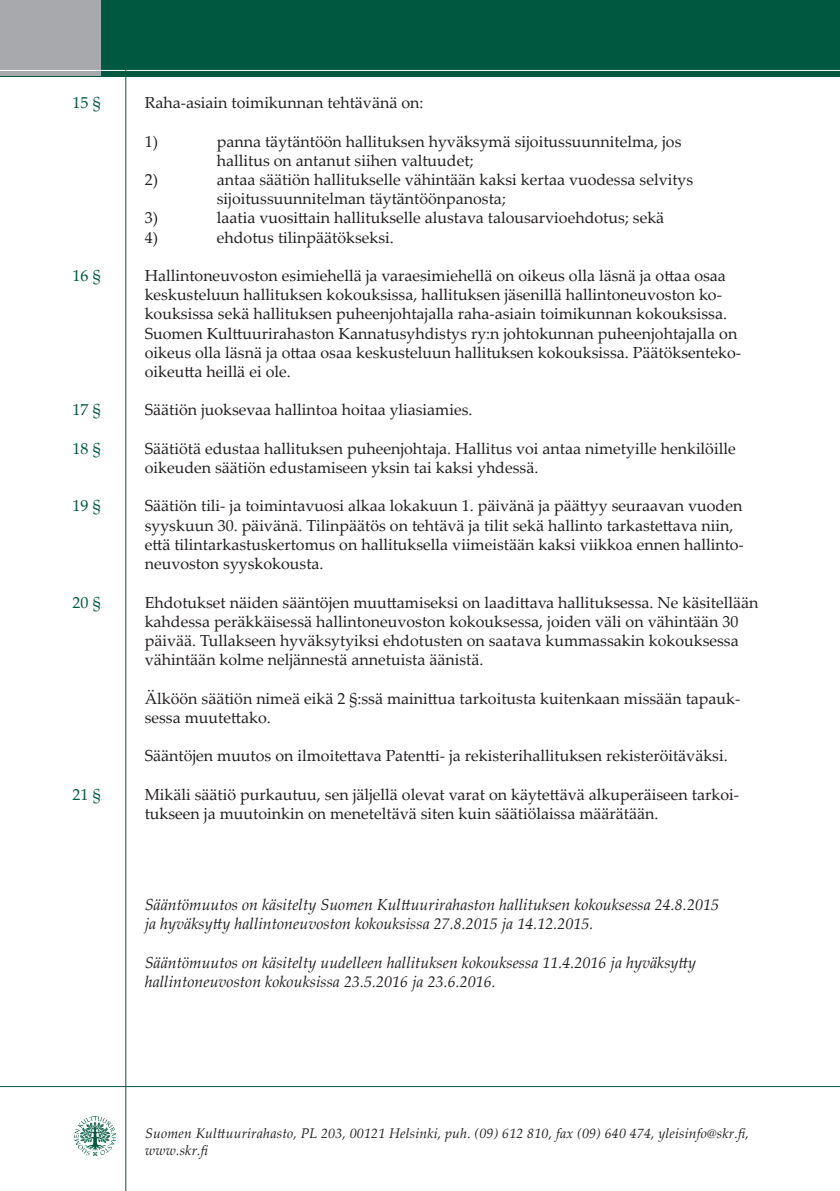
<style>
.page{position:relative;width:840px;height:1191px;background:#fff}
.page>*{position:absolute;margin:0;border:0;box-sizing:border-box;transform-origin:0 0}
.t1{font:16px/19.2px "Palatino Linotype";color:#231f20}
.t2{font:italic 16px/19.2px "Palatino Linotype";color:#231f20}
.t3{font:16px "Palatino Linotype";color:#005840}
.t4{font:italic 14px/16.8px "Palatino Linotype";letter-spacing:.01em;color:#231f20}
</style>
<div class="page">
<div style="left:0;top:0;width:839px;height:76px;background:#005840"></div>
<div style="left:0;top:0;width:100px;height:76px;background:#a8a9ad"></div>
<hr style="left:0;top:70px;width:839px;height:1px;background:#fff">
<hr style="left:125px;top:0;width:1px;height:1191px;background:#005840">
<hr style="left:0;top:1086px;width:839px;height:1px;background:#005840">
<img style="left:74px;top:1116px;width:41px;height:39px">
<p class="t3" style="left:73px;top:91px;width:29px">15 §</p>
<p class="t1" style="left:145px;top:92px;width:280px">Raha-asiain toimikunnan tehtävänä on:</p>
<p class="t1" style="left:145px;top:131px;width:15px">1)</p>
<p class="t1" style="left:217px;top:131px;width:466px">panna täytäntöön hallituksen hyväksymä sijoitussuunnitelma, jos hallitus on antanut siihen valtuudet;</p>
<p class="t1" style="left:145px;top:169px;width:15px">2)</p>
<p class="t1" style="left:217px;top:169px;width:477px">antaa säätiön hallitukselle vähintään kaksi kertaa vuodessa selvitys sijoitussuunnitelman täytäntöönpanosta;</p>
<p class="t1" style="left:145px;top:208px;width:15px">3)</p>
<p class="t1" style="left:217px;top:208px;width:448px">laatia vuosittain hallitukselle alustava talousarvioehdotus; sekä</p>
<p class="t1" style="left:145px;top:227px;width:15px">4)</p>
<p class="t1" style="left:217px;top:227px;width:178px">ehdotus tilinpäätökseksi.</p>
<p class="t3" style="left:73px;top:264px;width:29px">16 §</p>
<p class="t1" style="left:145px;top:265px;width:597px">Hallintoneuvoston esimiehellä ja varaesimiehellä on oikeus olla läsnä ja ottaa osaa keskusteluun hallituksen kokouksissa, hallituksen jäsenillä hallintoneuvoston ko&shy;kouksissa sekä hallituksen puheenjohtajalla raha-asiain toimikunnan kokouksissa.<br>Suomen Kulttuurirahaston Kannatusyhdistys ry:n johtokunnan puheenjohtajalla on oikeus olla läsnä ja ottaa osaa keskusteluun hallituksen kokouksissa. Päätöksenteko&shy;oikeutta heillä ei ole.</p>
<p class="t3" style="left:73px;top:398px;width:29px">17 §</p>
<p class="t1" style="left:145px;top:400px;width:329px">Säätiön juoksevaa hallintoa hoitaa yliasiamies.</p>
<p class="t3" style="left:73px;top:437px;width:29px">18 §</p>
<p class="t1" style="left:145px;top:438px;width:592px">Säätiötä edustaa hallituksen puheenjohtaja. Hallitus voi antaa nimetyille henkilöille oikeuden säätiön edustamiseen yksin tai kaksi yhdessä.</p>
<p class="t3" style="left:73px;top:494px;width:29px">19 §</p>
<p class="t1" style="left:145px;top:496px;width:600px">Säätiön tili- ja toimintavuosi alkaa lokakuun 1. päivänä ja päättyy seuraavan vuoden syyskuun 30. päivänä. Tilinpäätös on tehtävä ja tilit sekä hallinto tarkastettava niin, että tilintarkastuskertomus on hallituksella viimeistään kaksi viikkoa ennen hallinto&shy;neuvoston syyskokousta.</p>
<p class="t3" style="left:73px;top:590px;width:29px">20 §</p>
<p class="t1" style="left:145px;top:592px;width:614px">Ehdotukset näiden sääntöjen muuttamiseksi on laadittava hallituksessa. Ne käsitellään kahdessa peräkkäisessä hallintoneuvoston kokouksessa, joiden väli on vähintään 30 päivää. Tullakseen hyväksytyiksi ehdotusten on saatava kummassakin kokouksessa vähintään kolme neljännestä annetuista äänistä.</p>
<p class="t1" style="left:145px;top:688px;width:597px">Älköön säätiön nimeä eikä 2 §:ssä mainittua tarkoitusta kuitenkaan missään tapauk&shy;sessa muutettako.</p>
<p class="t1" style="left:145px;top:745px;width:584px">Sääntöjen muutos on ilmoitettava Patentti- ja rekisterihallituksen rekisteröitäväksi.</p>
<p class="t3" style="left:73px;top:782px;width:29px">21 §</p>
<p class="t1" style="left:145px;top:784px;width:595px">Mikäli säätiö purkautuu, sen jäljellä olevat varat on käytettävä alkuperäiseen tarkoi&shy;tukseen ja muutoinkin on meneteltävä siten kuin säätiölaissa määrätään.</p>
<p class="t2" style="left:145px;top:894px;width:575px">Sääntömuutos on käsitelty Suomen Kulttuurirahaston hallituksen kokouksessa 24.8.2015 ja hyväksytty hallintoneuvoston kokouksissa 27.8.2015 ja 14.12.2015.</p>
<p class="t2" style="left:145px;top:952px;width:552px">Sääntömuutos on käsitelty uudelleen hallituksen kokouksessa 11.4.2016 ja hyväksytty hallintoneuvoston kokouksissa 23.5.2016 ja 23.6.2016.</p>
<p class="t4" style="left:145px;top:1124px;width:605px">Suomen Kulttuurirahasto, PL 203, 00121 Helsinki, puh. (09) 612 810, fax (09) 640 474, yleisinfo@skr.fi, www.skr.fi</p>
</div>
